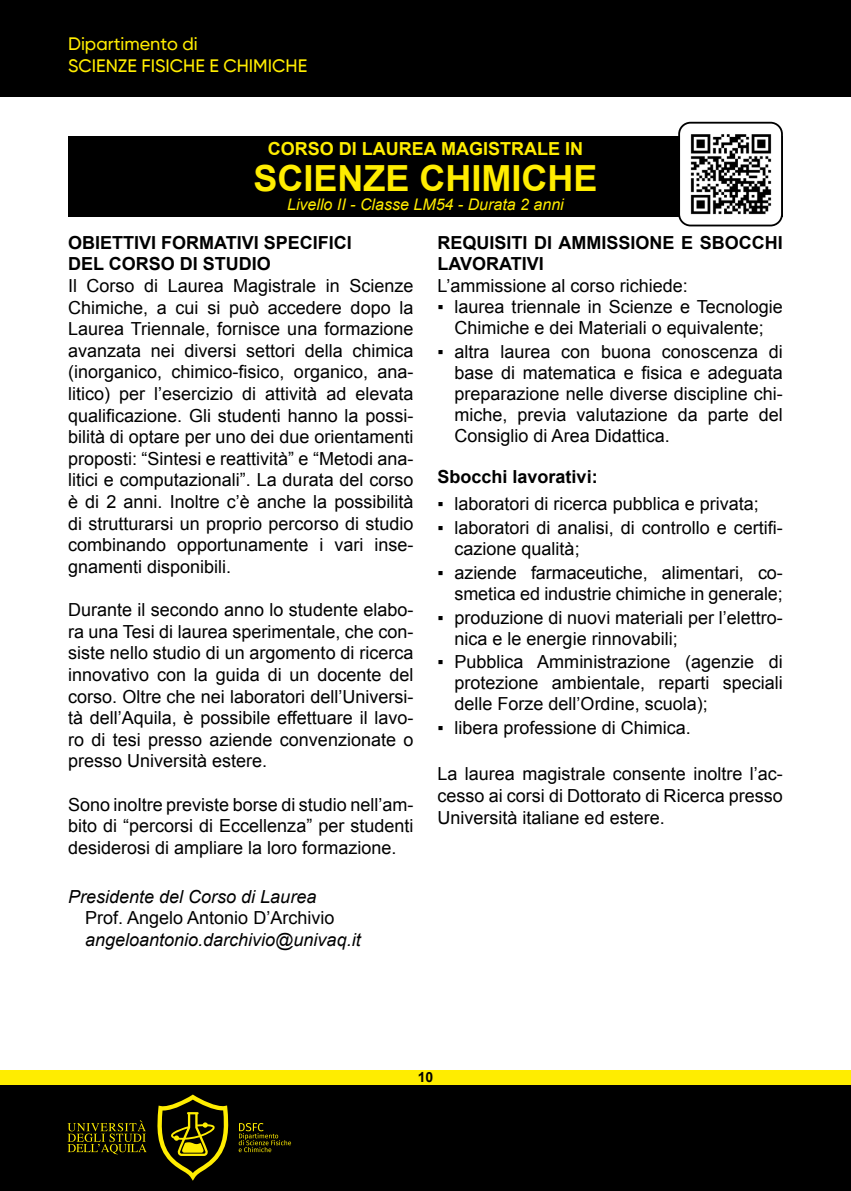
<style>
.page{position:relative;width:851px;height:1191px;background:#fff}
.page>*{position:absolute;margin:0;border:0;box-sizing:border-box;transform-origin:0 0}
.ombra_gialla{font:700 36px "Arial";color:#ffed00}
.t1{font:18px/21.6px "Arial";color:#000;text-align:justify}
.titoletto_1{font:700 18px/21.6px "Arial";color:#000}
.ombrette_interne{font:italic 18px "Arial";color:#000}
.t2{font:500 18px/21.6px "Gilroy";color:#ffed00}
.ombra_gialla-2{font:700 18px "Arial";color:#ffed00}
.ombra_gialla-3{font:italic 16px "Arial";color:#ffed00}
.t3{font:700 14px "Arial";color:#000}
</style>
<div class="page">
<div style="left:0;top:1070px;width:850px;height:121px;background:#000"></div>
<div style="left:0;top:0;width:850px;height:96px;background:#000"></div>
<div style="left:0;top:1070px;width:850px;height:14px;background:#ffed00"></div>
<svg style="left:68px;top:1120px;width:79px;height:34px"></svg>
<svg style="left:239px;top:1123px;width:52px;height:29px"></svg>
<svg style="left:157px;top:1094px;width:72px;height:86px"></svg>
<div style="left:68px;top:136px;width:714px;height:25px;background:#000"></div>
<div style="left:68px;top:159px;width:714px;height:42px;background:#000"></div>
<div style="left:68px;top:193px;width:714px;height:23px;background:#000"></div>
<img style="left:681px;top:124px;width:100px;height:101px">
<div style="left:678px;top:122px;width:104px;height:104px;border:2px solid #000;border-radius:11px"></div>
<p class="t2" style="left:68px;top:33px;width:240px">Dipartimento di<br>SCIENZE FISICHE E CHIMICHE</p>
<p class="ombra_gialla-2" style="left:268px;top:137px;width:317px">CORSO DI LAUREA MAGISTRALE IN</p>
<p class="ombra_gialla" style="left:253px;top:154px;width:346px">SCIENZE CHIMICHE</p>
<p class="ombra_gialla-3" style="left:287px;top:194px;width:278px">Livello II - Classe LM54 - Durata 2 anni</p>
<p class="titoletto_1" style="left:68px;top:232px;width:285px">OBIETTIVI FORMATIVI SPECIFICI</p>
<p class="titoletto_1" style="left:68px;top:254px;width:204px">DEL CORSO DI STUDIO</p>
<p class="t1" style="left:68px;top:275px;width:347px">Il Corso di Laurea Magistrale in Scienze Chimiche, a cui si può accedere dopo la Laurea Triennale, fornisce una formazione avanzata nei diversi settori della chimica (inorganico, chimico-fisico, organico, ana&shy;litico) per l’esercizio di attività ad elevata qualificazione. Gli studenti hanno la possi&shy;bilità di optare per uno dei due orientamenti proposti: “Sintesi e reattività” e “Metodi ana&shy;litici e computazionali”. La durata del corso è di 2 anni. Inoltre c’è anche la possibilità di strutturarsi un proprio percorso di studio combinando opportunamente i vari inse&shy;gnamenti disponibili.</p>
<p class="t1" style="left:68px;top:599px;width:347px">Durante il secondo anno lo studente elabo&shy;ra una Tesi di laurea sperimentale, che con&shy;siste nello studio di un argomento di ricerca innovativo con la guida di un docente del corso. Oltre che nei laboratori dell’Universi&shy;tà dell’Aquila, è possibile effettuare il lavo&shy;ro di tesi presso aziende convenzionate o presso Università estere.</p>
<p class="t1" style="left:68px;top:793px;width:347px">Sono inoltre previste borse di studio nell’am&shy;bito di “percorsi di Eccellenza” per studenti desiderosi di ampliare la loro formazione.</p>
<p class="ombrette_interne" style="left:68px;top:884px;width:250px">Presidente del Corso di Laurea</p>
<p class="t1" style="left:85px;top:907px;width:251px">Prof. Angelo Antonio D’Archivio</p>
<p class="ombrette_interne" style="left:85px;top:928px;width:277px">angeloantonio.darchivio@univaq.it</p>
<p class="titoletto_1" style="left:437px;top:232px;width:347px">REQUISITI DI AMMISSIONE E SBOCCHI<br>LAVORATIVI</p>
<p class="t1" style="left:437px;top:275px;width:252px">L’ammissione al corso richiede:</p>
<p class="t1" style="left:437px;top:296px;width:347px;line-height:21px;text-align:center">▪ laurea triennale in Scienze e Tecnologie<br>Chimiche e dei Materiali o equivalente;</p>
<p class="t1" style="left:454px;top:341px;width:330px;line-height:21px;text-indent:-17px">▪ altra laurea con buona conoscenza di base di matematica e fisica e adeguata preparazione nelle diverse discipline chi&shy;miche, previa valutazione da parte del Consiglio di Area Didattica.</p>
<p class="titoletto_1" style="left:437px;top:467px;width:162px">Sbocchi lavorativi:</p>
<p class="t1" style="left:437px;top:493px;width:323px">▪ laboratori di ricerca pubblica e privata;</p>
<p class="t1" style="left:454px;top:517px;width:330px;line-height:21px;text-indent:-17px">▪ laboratori di analisi, di controllo e certifi&shy;cazione qualità;</p>
<p class="t1" style="left:437px;top:562px;width:347px;line-height:21px;text-align:right">▪ aziende farmaceutiche, alimentari, co&shy;smetica ed industrie chimiche in generale;</p>
<p class="t1" style="left:454px;top:607px;width:330px;line-height:21px;text-indent:-17px">▪ produzione di nuovi materiali per l’elettro&shy;nica e le energie rinnovabili;</p>
<p class="t1" style="left:454px;top:652px;width:330px;line-height:21px;text-indent:-17px">▪ Pubblica Amministrazione (agenzie di protezione ambientale, reparti speciali delle Forze dell’Ordine, scuola);</p>
<p class="t1" style="left:437px;top:717px;width:255px">▪ libera professione di Chimica.</p>
<p class="t1" style="left:437px;top:763px;width:347px">La laurea magistrale consente inoltre l’ac&shy;cesso ai corsi di Dottorato di Ricerca presso Università italiane ed estere.</p>
<p class="t3" style="left:417px;top:1067px;width:17px">10</p>
</div>
